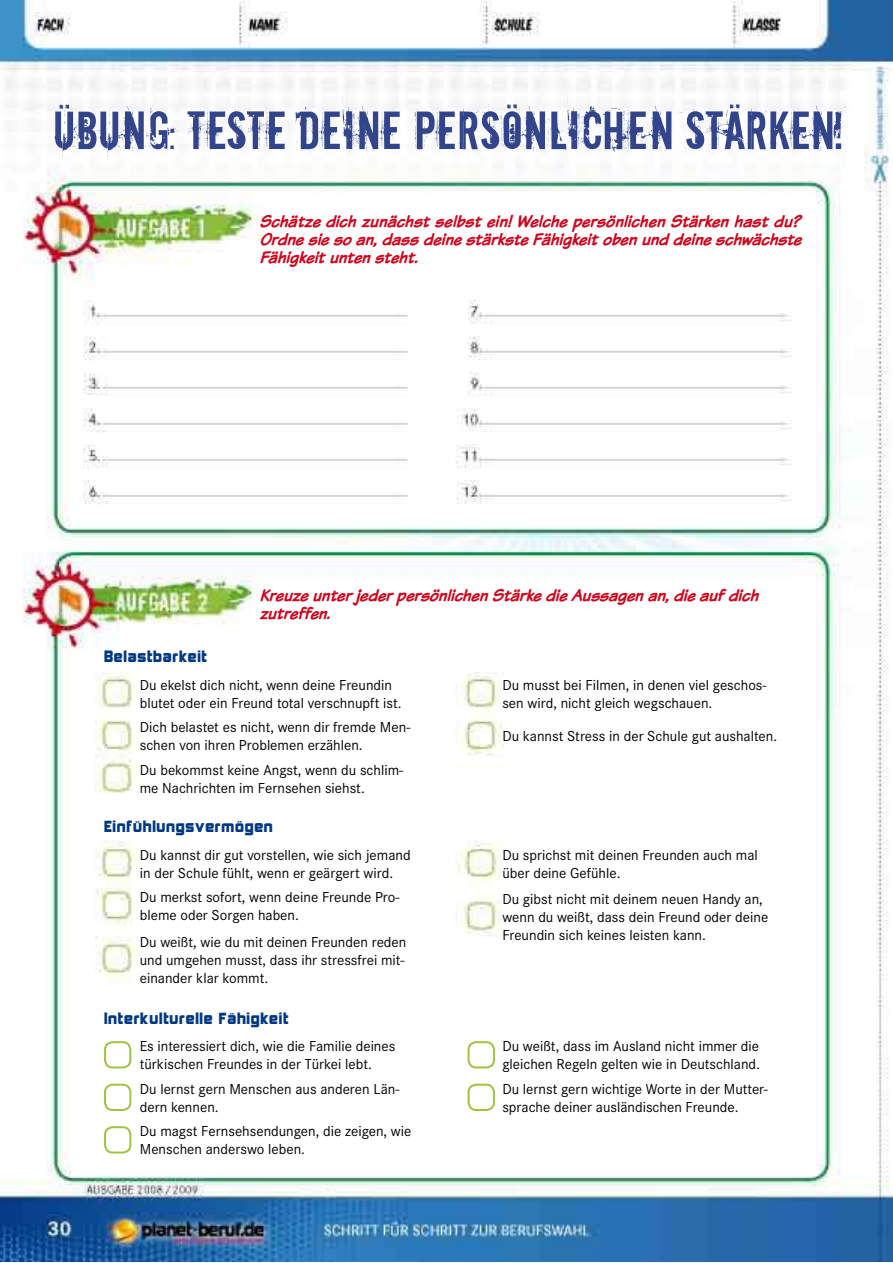
<style>
.page{position:relative;width:893px;height:1263px;background:#fff}
.page>*{position:absolute;margin:0;border:0;box-sizing:border-box;transform-origin:0 0}
.t1{font:51px "Downcome";letter-spacing:.025em;color:#32448a}
.t2{font:italic 700 18px/18px "Komika Text";letter-spacing:.005em;color:#cd071e;text-align:justify}
.t3{font:15px/18px "Corporate S";color:#000}
.t4{font:15px "Kimberley";letter-spacing:.05em;color:#003882}
</style>
<div class="page">
<img style="left:0;top:0;width:892px;height:1262px">
<div style="left:105px;top:1042px;width:25px;height:25px;background:#fff;border-radius:8px"></div>
<div style="left:104px;top:1041px;width:27px;height:27px;border:2px solid #a1c440;border-radius:8px"></div>
<div style="left:469px;top:1042px;width:25px;height:25px;background:#fff;border-radius:8px"></div>
<div style="left:468px;top:1041px;width:27px;height:27px;border:2px solid #a1c440;border-radius:8px"></div>
<div style="left:105px;top:1085px;width:25px;height:25px;background:#fff;border-radius:8px"></div>
<div style="left:104px;top:1084px;width:27px;height:27px;border:2px solid #a1c440;border-radius:8px"></div>
<div style="left:469px;top:1085px;width:25px;height:25px;background:#fff;border-radius:8px"></div>
<div style="left:468px;top:1084px;width:27px;height:27px;border:2px solid #a1c440;border-radius:8px"></div>
<div style="left:105px;top:1127px;width:25px;height:25px;background:#fff;border-radius:8px"></div>
<div style="left:104px;top:1126px;width:27px;height:27px;border:2px solid #a1c440;border-radius:8px"></div>
<h1 class="t1" style="left:53px;top:96px;width:792px">ÜBUNG: TESTE DEINE PERSÖNLICHEN STÄRKEN!</h1>
<p class="t2" style="left:259px;top:211px;width:543px">Schätze dich zunächst selbst ein! Welche persönlichen Stärken hast du?<br>Ordne sie so an, dass deine stärkste Fähigkeit oben und deine schwächste Fähigkeit unten steht.</p>
<p class="t4" style="left:104px;top:648px;width:105px">Belastbarkeit</p>
<p class="t2" style="left:259px;top:586px;width:500px">Kreuze unter jeder persönlichen Stärke die Aussagen an, die auf dich zutreffen.</p>
<p class="t3" style="left:140px;top:676px;width:263px">Du ekelst dich nicht, wenn deine Freundin blutet oder ein Freund total verschnupft ist.</p>
<p class="t3" style="left:140px;top:718px;width:272px">Dich belastet es nicht, wenn dir fremde Men&shy;schen von ihren Problemen erzählen.</p>
<p class="t3" style="left:140px;top:761px;width:265px">Du bekommst keine Angst, wenn du schlim&shy;me Nachrichten im Fernsehen siehst.</p>
<p class="t4" style="left:104px;top:818px;width:170px">Einfühlungsvermögen</p>
<p class="t3" style="left:140px;top:846px;width:272px">Du kannst dir gut vorstellen, wie sich jemand in der Schule fühlt, wenn er geärgert wird.</p>
<p class="t3" style="left:140px;top:888px;width:261px">Du merkst sofort, wenn deine Freunde Pro&shy;bleme oder Sorgen haben.</p>
<p class="t3" style="left:140px;top:933px;width:268px;text-align:justify">Du weißt, wie du mit deinen Freunden reden und umgehen musst, dass ihr stressfrei mit&shy;einander klar kommt.</p>
<p class="t4" style="left:104px;top:1009px;width:186px">Interkulturelle Fähigkeit</p>
<p class="t3" style="left:140px;top:1037px;width:257px">Es interessiert dich, wie die Familie deines türkischen Freundes in der Türkei lebt.</p>
<p class="t3" style="left:140px;top:1080px;width:261px">Du lernst gern Menschen aus anderen Län&shy;dern kennen.</p>
<p class="t3" style="left:140px;top:1122px;width:273px">Du magst Fernsehsendungen, die zeigen, wie<br>Menschen anderswo leben.</p>
<p class="t3" style="left:502px;top:676px;width:266px">Du musst bei Filmen, in denen viel geschos&shy;sen wird, nicht gleich wegschauen.</p>
<p class="t3" style="left:502px;top:727px;width:276px">Du kannst Stress in der Schule gut aushalten.</p>
<p class="t3" style="left:502px;top:846px;width:257px">Du sprichst mit deinen Freunden auch mal über deine Gefühle.</p>
<p class="t3" style="left:502px;top:890px;width:267px">Du gibst nicht mit deinem neuen Handy an, wenn du weißt, dass dein Freund oder deine<br>Freundin sich keines leisten kann.</p>
<p class="t3" style="left:502px;top:1037px;width:259px">Du weißt, dass im Ausland nicht immer die gleichen Regeln gelten wie in Deutschland.</p>
<p class="t3" style="left:502px;top:1080px;width:267px">Du lernst gern wichtige Worte in der M utter&shy;sprache deiner ausländischen Freunde.</p>
</div>
